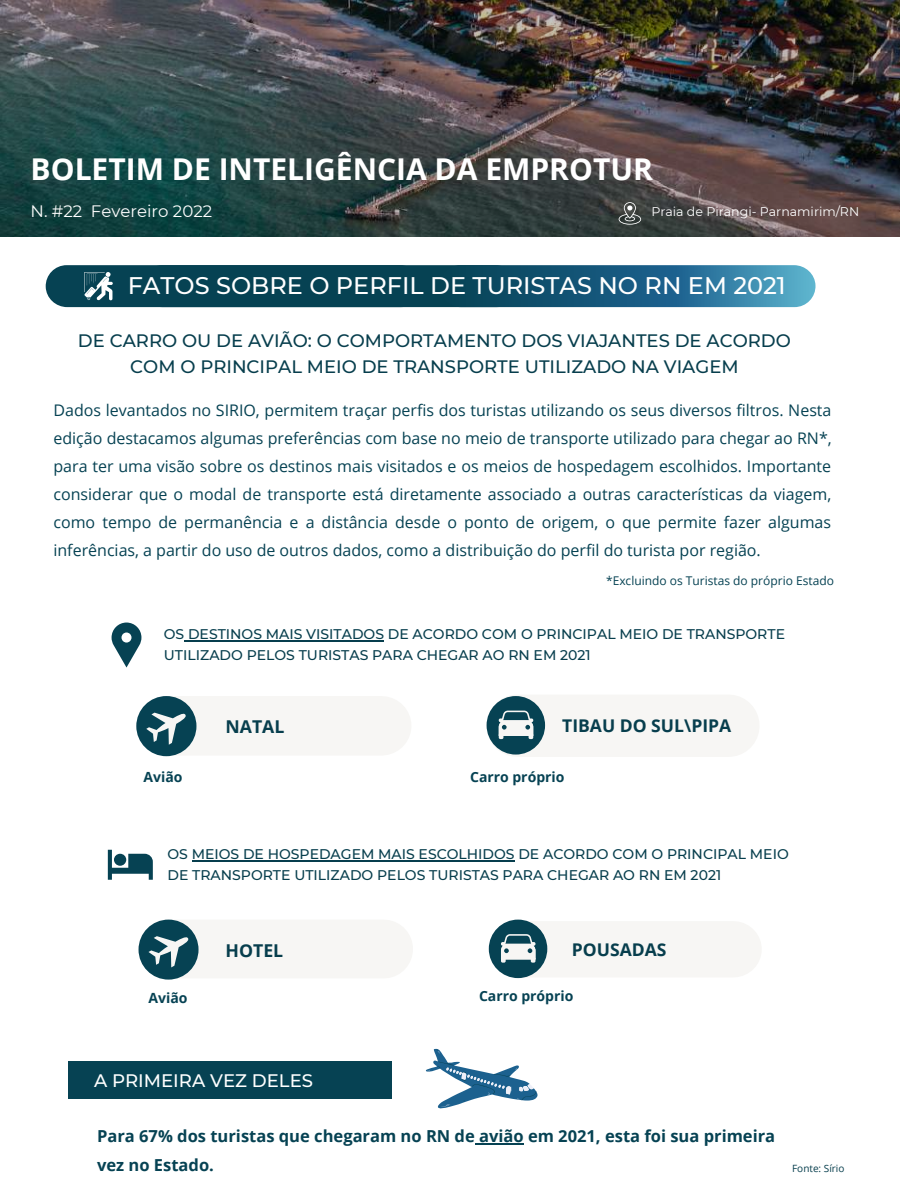
<style>
.page{position:relative;width:900px;height:1200px;background:#fff}
.page>*{position:absolute;margin:0;border:0;box-sizing:border-box;transform-origin:0 0}
.t1{font:700 30px "Open Sans";color:#fff}
.t2{font:500 24px "Montserrat";color:#fff}
.t3{font:500 18px/25.6px "Montserrat";color:#073e4d;text-align:center}
.t4{font:500 18px "Montserrat";color:#fff}
.t5{font:700 17.6px "Open Sans";color:#073e4d}
.t6{font:700 16.6px/28.4px "Open Sans";color:#064253}
.t7{font:16.6px "Montserrat";color:#fff}
.t8{font:16px/28px "Open Sans";color:#064253;text-align:justify}
.t9{font:500 14px/21px "Montserrat";color:#073e4d}
.t10{font:700 14px "Open Sans";color:#064253}
.t11{font:12.6px "Montserrat";color:#fff}
.t12{font:12px "Open Sans";color:#064253}
.t13{font:10px "Open Sans";color:#073e4d}
</style>
<div class="page">
<img style="left:0;top:0;width:900px;height:236px">
<svg style="left:619px;top:202px;width:22px;height:23px"></svg>
<div style="left:517px;top:695px;width:212px;height:62px;background:#f7f6f4"></div>
<div style="left:487px;top:696px;width:58px;height:59px;background:#064253;border-radius:50%"></div>
<svg style="left:499px;top:711px;width:34px;height:28px"></svg>
<div style="left:166px;top:696px;width:215px;height:60px;background:#f7f6f4"></div>
<div style="left:136px;top:696px;width:60px;height:60px;background:#064253;border-radius:50%"></div>
<svg style="left:146px;top:712px;width:40px;height:33px"></svg>
<div style="left:517px;top:921px;width:216px;height:57px;background:#f7f6f4"></div>
<div style="left:489px;top:920px;width:58px;height:58px;background:#064253;border-radius:50%"></div>
<svg style="left:501px;top:934px;width:34px;height:29px"></svg>
<div style="left:168px;top:920px;width:216px;height:58px;background:#f7f6f4"></div>
<div style="left:139px;top:920px;width:60px;height:60px;background:#064253;border-radius:50%"></div>
<svg style="left:148px;top:936px;width:41px;height:31px"></svg>
<div style="left:68px;top:1061px;width:324px;height:37px;background:#064253"></div>
<svg style="left:45px;top:265px;width:771px;height:42px;background:#195870"></svg>
<svg style="left:425px;top:1049px;width:113px;height:60px"></svg>
<svg style="left:108px;top:850px;width:45px;height:30px"></svg>
<svg style="left:112px;top:623px;width:29px;height:45px"></svg>
<hr style="left:184px;top:640px;width:200px;height:2px;background:#073e4d">
<hr style="left:192px;top:860px;width:323px;height:2px;background:#073e4d">
<hr style="left:475px;top:1144px;width:49px;height:1px;background:#064253">
<h1 class="t1" style="left:31px;top:148px;width:624px">BOLETIM DE INTELIGÊNCIA DA EMPROTUR</h1>
<p class="t7" style="left:31px;top:201px;width:183px">N. #22 Fevereiro 2022</p>
<p class="t11" style="left:651px;top:204px;width:209px">Praia de Pirangi- Parnamirim/RN</p>
<h2 class="t2" style="left:128px;top:270px;width:660px">FATOS SOBRE O PERFIL DE TURISTAS NO RN EM 2021</h2>
<p class="t3" style="left:78px;top:328px;width:714px">DE CARRO OU DE AVIÃO: O COMPORTAMENTO DOS VIAJANTES DE ACORDO<br>COM O PRINCIPAL MEIO DE TRANSPORTE UTILIZADO NA VIAGEM</p>
<p class="t8" style="left:53px;top:396px;width:780px">Dados levantados no SIRIO, permitem traçar perfis dos turistas utilizando os seus diversos filtros. Nesta edição destacamos algumas preferências com base no meio de transporte utilizado para chegar ao RN*, para ter uma visão sobre os destinos mais visitados e os meios de hospedagem escolhidos. Importante considerar que o modal de transporte está diretamente associado a outras características da viagem, como tempo de permanência e a distância desde o ponto de origem, o que permite fazer algumas inferências, a partir do uso de outros dados, como a distribuição do perfil do turista por região.</p>
<p class="t12" style="left:606px;top:572px;width:229px">*Excluindo os Turistas do próprio Estado</p>
<p class="t9" style="left:164px;top:624px;width:623px">OS DESTINOS MAIS VISITADOS DE ACORDO COM O PRINCIPAL MEIO DE TRANSPORTE<br>UTILIZADO PELOS TURISTAS PARA CHEGAR AO RN EM 2021</p>
<p class="t5" style="left:226px;top:714px;width:60px">NATAL</p>
<p class="t5" style="left:562px;top:713px;width:170px">TIBAU DO SUL\PIPA</p>
<p class="t10" style="left:143px;top:767px;width:40px">Avião</p>
<p class="t10" style="left:470px;top:767px;width:96px">Carro próprio</p>
<p class="t9" style="left:168px;top:844px;width:623px">OS MEIOS DE HOSPEDAGEM MAIS ESCOLHIDOS DE ACORDO COM O PRINCIPAL MEIO<br>DE TRANSPORTE UTILIZADO PELOS TURISTAS PARA CHEGAR AO RN EM 2021</p>
<p class="t5" style="left:226px;top:938px;width:59px">HOTEL</p>
<p class="t5" style="left:572px;top:937px;width:96px">POUSADAS</p>
<p class="t10" style="left:148px;top:988px;width:41px">Avião</p>
<p class="t10" style="left:479px;top:986px;width:96px">Carro próprio</p>
<p class="t4" style="left:94px;top:1070px;width:221px">A PRIMEIRA VEZ DELES</p>
<p class="t6" style="left:97px;top:1122px;width:680px">Para 67% dos turistas que chegaram no RN de avião em 2021, esta foi sua primeira vez no Estado.</p>
<p class="t13" style="left:792px;top:1161px;width:54px">Fonte: Sírio</p>
</div>
